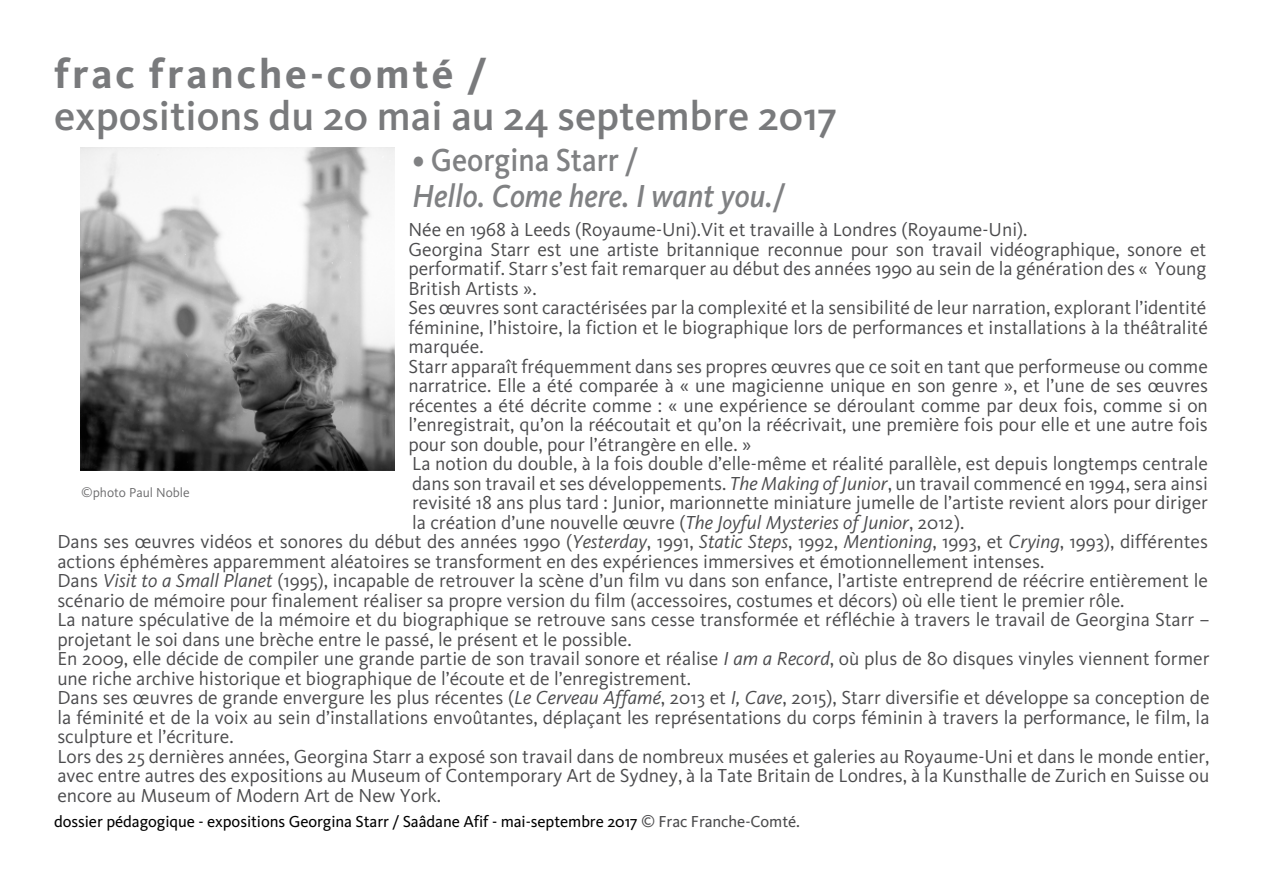
<style>
.page{position:relative;width:1263px;height:893px;background:#fff}
.page>*{position:absolute;margin:0;border:0;box-sizing:border-box;transform-origin:0 0}
.t1{font:500 42px "Kievit";color:#797a7c}
.t2{font:700 42px "Kievit";letter-spacing:.07em;color:#797a7c}
.t3{font:italic 500 33px/36px "Kievit";color:#808183;scale:.91 1}
.t4{font:19.5px "Kievit";color:#4b4b4d}
.t5{font:16.5px "Kievit";letter-spacing:-.005em;color:#000}
.t6{font:13.5px "Kievit";color:#6c6c6e}
.s1{font-style:normal}
.s2{font-style:italic}
.s3{color:#4b4b4d}
</style>
<div class="page">
<img style="left:81px;top:147px;width:314px;height:324px">
<h1 class="t2" style="left:54px;top:49px;width:434px">frac franche-comté /</h1>
<h1 class="t1" style="left:54px;top:91px;width:785px">expositions du 20 mai au 24 septembre 2017</h1>
<h2 class="t3" style="left:412px;top:142px;width:411px"><span class="s1">• Georgina Starr /<br></span>Hello. Come here. I want you.<span class="s1">/</span></h2>
<p class="t4" style="left:408px;top:219px;width:621px">Née en 1968 à Leeds (Royaume-Uni).Vit et travaille à Londres (Royaume-Uni).</p>
<p class="t4" style="left:408px;top:238px;width:799px">Georgina Starr est une artiste britannique reconnue pour son travail vidéographique, sonore et</p>
<p class="t4" style="left:408px;top:258px;width:799px">performatif. Starr s’est fait remarquer au début des années 1990 au sein de la génération des « Young</p>
<p class="t4" style="left:408px;top:277px;width:130px">British Artists ».</p>
<p class="t4" style="left:408px;top:297px;width:799px">Ses œuvres sont caractérisées par la complexité et la sensibilité de leur narration, explorant l’identité</p>
<p class="t4" style="left:408px;top:316px;width:801px">féminine, l’histoire, la fiction et le biographique lors de performances et installations à la théâtralité</p>
<p class="t4" style="left:408px;top:336px;width:77px">marquée.</p>
<p class="t4" style="left:408px;top:355px;width:801px">Starr apparaît fréquemment dans ses propres œuvres que ce soit en tant que performeuse ou comme</p>
<p class="t4" style="left:408px;top:375px;width:801px">narratrice. Elle a été comparée à « une magicienne unique en son genre », et l’une de ses œuvres</p>
<p class="t4" style="left:408px;top:394px;width:801px">récentes a été décrite comme : « une expérience se déroulant comme par deux fois, comme si on</p>
<p class="t4" style="left:408px;top:414px;width:801px">l’enregistrait, qu’on la réécoutait et qu’on la réécrivait, une première fois pour elle et une autre fois</p>
<p class="t4" style="left:408px;top:433px;width:344px">pour son double, pour l’étrangère en elle. »</p>
<p class="t4" style="left:412px;top:453px;width:797px">La notion du double, à la fois double d’elle-même et réalité parallèle, est depuis longtemps centrale</p>
<p class="t4" style="left:412px;top:472px;width:797px">dans son travail et ses développements. <span class="s2">The Making of Junior</span>, un travail commencé en 1994, sera ainsi</p>
<p class="t4" style="left:412px;top:492px;width:797px">revisité 18 ans plus tard : Junior, marionnette miniature jumelle de l’artiste revient alors pour diriger</p>
<p class="t4" style="left:412px;top:511px;width:554px">la création d’une nouvelle œuvre (<span class="s2">The Joyful Mysteries of Junior</span>, 2012).</p>
<p class="t4" style="left:57px;top:531px;width:1152px">Dans ses œuvres vidéos et sonores du début des années 1990 (<span class="s2">Yesterday</span>, 1991, <span class="s2">Static Steps</span>, 1992, <span class="s2">Mentioning</span>, 1993, et <span class="s2">Crying</span>, 1993), différentes</p>
<p class="t4" style="left:57px;top:550px;width:988px">actions éphémères apparemment aléatoires se transforment en des expériences immersives et émotionnellement intenses.</p>
<p class="t4" style="left:57px;top:570px;width:1152px">Dans <span class="s2">Visit to a Small Planet</span> (1995), incapable de retrouver la scène d’un film vu dans son enfance, l’artiste entreprend de réécrire entièrement le</p>
<p class="t4" style="left:57px;top:589px;width:1069px">scénario de mémoire pour finalement réaliser sa propre version du film (accessoires, costumes et décors) où elle tient le premier rôle.</p>
<p class="t4" style="left:57px;top:609px;width:1154px">La nature spéculative de la mémoire et du biographique se retrouve sans cesse transformée et réfléchie à travers le travail de Georgina Starr –</p>
<p class="t4" style="left:57px;top:628px;width:576px">projetant le soi dans une brèche entre le passé, le présent et le possible.</p>
<p class="t4" style="left:57px;top:648px;width:1153px">En 2009, elle décide de compiler une grande partie de son travail sonore et réalise <span class="s2">I am a Record</span>, où plus de 80 disques vinyles viennent former</p>
<p class="t4" style="left:57px;top:667px;width:635px">une riche archive historique et biographique de l’écoute et de l’enregistrement.</p>
<p class="t4" style="left:57px;top:687px;width:1154px">Dans ses œuvres de grande envergure les plus récentes (<span class="s2">Le Cerveau Affamé</span>, 2013 et <span class="s2">I, Cave</span>, 2015), Starr diversifie et développe sa conception de</p>
<p class="t4" style="left:57px;top:706px;width:1154px">la féminité et de la voix au sein d’installations envoûtantes, déplaçant les représentations du corps féminin à travers la performance, le film, la</p>
<p class="t4" style="left:57px;top:726px;width:178px">sculpture et l’écriture.</p>
<p class="t4" style="left:57px;top:745px;width:1154px">Lors des 25 dernières années, Georgina Starr a exposé son travail dans de nombreux musées et galeries au Royaume-Uni et dans le monde entier,</p>
<p class="t4" style="left:57px;top:765px;width:1154px">avec entre autres des expositions au Museum of Contemporary Art de Sydney, à la Tate Britain de Londres, à la Kunsthalle de Zurich en Suisse ou</p>
<p class="t4" style="left:57px;top:784px;width:385px">encore au Museum of Modern Art de New York.</p>
<p class="t5" style="left:54px;top:812px;width:747px">dossier pédagogique - expositions Georgina Starr / Saâdane Afif - mai-septembre 2017 <span class="s3">© Frac Franche-Comté.</span></p>
<p class="t6" style="left:81px;top:485px;width:110px">©photo Paul Noble</p>
</div>
